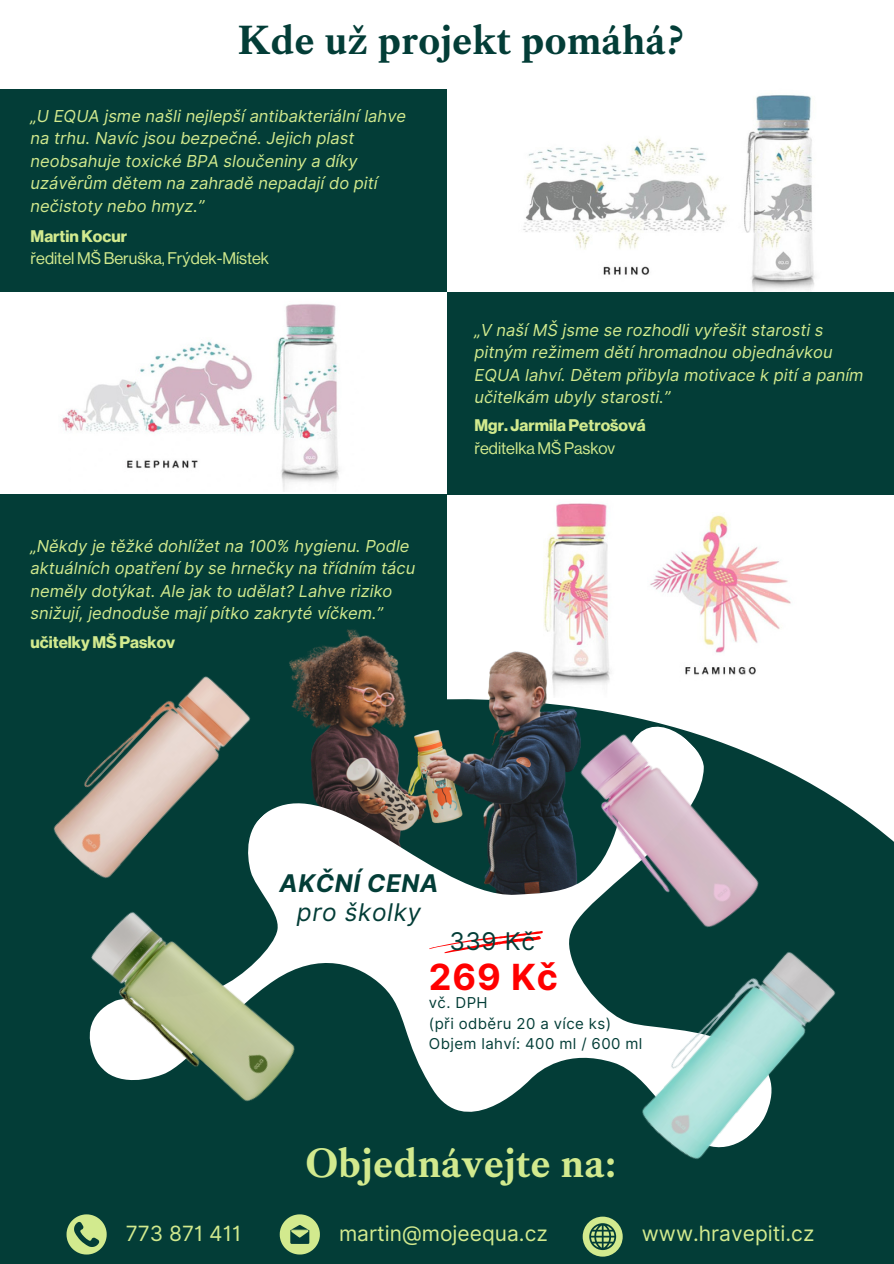
<style>
.page{position:relative;width:894px;height:1264px;background:#fff}
.page>*{position:absolute;margin:0;border:0;box-sizing:border-box;transform-origin:0 0}
.t1{font:700 42px "Kings Caslon";color:#033d37}
.t2{font:700 42px "Kings Caslon";color:#d2ea8e}
.t3{font:700 36px "Inter";color:#f00}
.t4{font:italic 700 24.3px "Inter";letter-spacing:.025em;color:#033d37}
.t5{font:italic 24.3px "Inter";letter-spacing:.025em;color:#033d37}
.t6{font:24.3px "Inter";color:#033d37}
.t7{font:21px "Inter";color:#d2ea8e}
.t8{font:italic 16.5px/22.5px "Inter";color:#d2ea8e}
.t9{font:700 16.5px/22.5px "Neue Haas Display";color:#d2ea8e}
.t10{font:16.5px/22.5px "Neue Haas Display";color:#d2ea8e}
.t11{font:15px "Inter";letter-spacing:.025em;color:#033d37}
.s1{font-weight:700}
.s2{font-weight:400}
</style>
<div class="page">
<div style="left:0;top:0;width:893px;height:1263px;background:#033d37"></div>
<div style="left:0;top:172px;width:893px;height:669px;background:#fff"></div>
<img style="left:59px;top:298px;width:306px;height:194px">
<div style="left:0;top:494px;width:446px;height:206px;background:#033d37"></div>
<img style="left:517px;top:494px;width:311px;height:173px">
<img style="left:320px;top:615px;width:312px;height:90px">
<svg style="left:320px;top:705px;width:243px;height:407px"></svg>
<svg style="left:66px;top:1214px;width:41px;height:40px"></svg>
<svg style="left:280px;top:1214px;width:40px;height:40px"></svg>
<svg style="left:582px;top:1236px;width:40px;height:20px"></svg>
<div style="left:0;top:0;width:893px;height:172px;background:#fff"></div>
<div style="left:0;top:89px;width:446px;height:203px;background:#033d37"></div>
<img style="left:501px;top:95px;width:342px;height:197px">
<div style="left:446px;top:292px;width:447px;height:202px;background:#033d37"></div>
<svg style="left:429px;top:930px;width:80px;height:23px"></svg>
<img style="left:0;top:646px;width:320px;height:195px">
<img style="left:563px;top:984px;width:273px;height:252px">
<img style="left:21px;top:838px;width:344px;height:274px">
<img style="left:509px;top:667px;width:319px;height:326px">
<p class="t1" style="left:238px;top:24px;width:447px">Kde už projekt pomáhá?</p>
<p class="t8" style="left:31px;top:104px;width:377px">„U EQUA jsme našli nejlepší antibakteriální lahve na trhu. Navíc jsou bezpečné. Jejich plast neobsahuje toxické BPA sloučeniny a díky uzávěrům dětem na zahradě nepadají do pití nečistoty nebo hmyz.”</p>
<p class="t10" style="left:31px;top:225px;width:240px"><span class="s1">MartinKocur<br></span>ředitel MŠ Beruška, Frýdek-Místek</p>
<h4 class="t8" style="left:31px;top:534px;width:386px">„Někdy je těžké dohlížet na 100% hygienu. Podle aktuálních opatření by se hrnečky na třídním tácu neměly dotýkat. Ale jak to udělat? Lahve riziko snižují, jednoduše mají pítko zakryté víčkem.”</h4>
<p class="t9" style="left:31px;top:632px;width:146px">učitelky MŠPaskov</p>
<p class="t8" style="left:474px;top:318px;width:390px">„V naší MŠ jsme se rozhodli vyřešit starosti s pitným režimem dětí hromadnou objednávkou EQUA lahví. Dětem přibyla motivace k pití a paním učitelkám ubyly starosti.”</p>
<p class="t9" style="left:474px;top:415px;width:173px">Mgr. JarmilaPetrošová <span class="s2">ředitelka MŠ Paskov</span></p>
<h3 class="t4" style="left:279px;top:869px;width:160px">AKČNÍ CENA</h3>
<h3 class="t5" style="left:297px;top:897px;width:126px">pro školky</h3>
<h2 class="t6" style="left:449px;top:926px;width:87px">339 Kč</h2>
<p class="t3" style="left:428px;top:955px;width:131px">269 Kč</p>
<p class="t11" style="left:429px;top:993px;width:60px">vč. DPH</p>
<p class="t11" style="left:429px;top:1014px;width:184px">(při odběru 20 a více ks)</p>
<h1 class="t11" style="left:429px;top:1034px;width:215px">Objem lahví: 400 ml / 600 ml</h1>
<p class="t2" style="left:305px;top:1147px;width:313px">Objednávejte na:</p>
<p class="t7" style="left:126px;top:1220px;width:117px">773 871 411</p>
<p class="t7" style="left:339px;top:1220px;width:210px">martin@mojeequa.cz</p>
<h6 class="t7" style="left:641px;top:1220px;width:174px">www.hravepiti.cz</h6>
</div>
